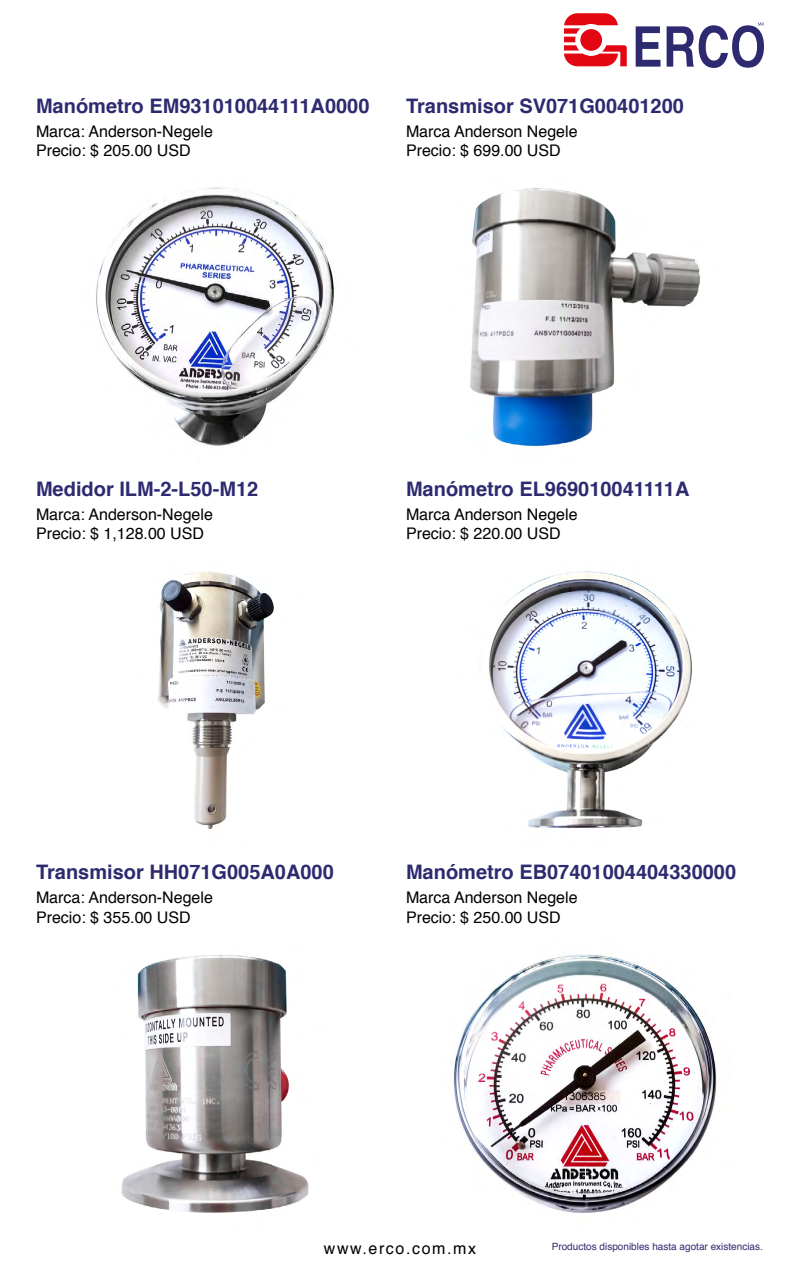
<style>
.page{position:relative;width:800px;height:1280px;background:#fff}
.page>*{position:absolute;margin:0;border:0;box-sizing:border-box;transform-origin:0 0}
.t1{font:700 20px "Helvetica";color:#2d2a70}
.t2{font:16px "Helvetica";color:#000}
.t3{font:16px "Helvetica";letter-spacing:.1em;color:#000}
.t4{font:10px "Helvetica";color:#2d2a70}
</style>
<div class="page">
<svg style="left:636px;top:23px;width:128px;height:45px"></svg>
<svg style="left:564px;top:13px;width:63px;height:53px"></svg>
<img style="left:96px;top:187px;width:238px;height:259px">
<img style="left:470px;top:188px;width:230px;height:258px">
<img style="left:157px;top:571px;width:117px;height:258px">
<img style="left:489px;top:571px;width:203px;height:257px">
<img style="left:121px;top:955px;width:188px;height:258px">
<img style="left:453px;top:954px;width:264px;height:259px">
<p class="t1" style="left:36px;top:90px;width:335px">Manómetro EM931010044111A0000</p>
<p class="t2" style="left:36px;top:119px;width:178px">Marca: Anderson-Negele</p>
<p class="t2" style="left:36px;top:138px;width:156px">Precio: $ 205.00 USD</p>
<p class="t1" style="left:406px;top:90px;width:279px">Transmisor SV071G00401200</p>
<p class="t2" style="left:406px;top:119px;width:173px">Marca Anderson Negele</p>
<p class="t2" style="left:406px;top:138px;width:156px">Precio: $ 699.00 USD</p>
<p class="t1" style="left:36px;top:473px;width:224px">Medidor ILM-2-L50-M12</p>
<p class="t2" style="left:36px;top:502px;width:178px">Marca: Anderson-Negele</p>
<p class="t2" style="left:36px;top:521px;width:170px">Precio: $ 1,128.00 USD</p>
<p class="t1" style="left:406px;top:473px;width:285px">Manómetro EL969010041111A</p>
<p class="t2" style="left:406px;top:502px;width:173px">Marca Anderson Negele</p>
<p class="t2" style="left:406px;top:521px;width:156px">Precio: $ 220.00 USD</p>
<p class="t1" style="left:36px;top:856px;width:299px">Transmisor HH071G005A0A000</p>
<p class="t2" style="left:36px;top:886px;width:178px">Marca: Anderson-Negele</p>
<p class="t2" style="left:36px;top:905px;width:156px">Precio: $ 355.00 USD</p>
<p class="t1" style="left:406px;top:856px;width:332px">Manómetro EB07401004404330000</p>
<p class="t2" style="left:406px;top:886px;width:173px">Marca Anderson Negele</p>
<p class="t2" style="left:406px;top:905px;width:156px">Precio: $ 250.00 USD</p>
<p class="t3" style="left:324px;top:1236px;width:154px">www.erco.com.mx</p>
<p class="t4" style="left:552px;top:1238px;width:213px">Productos disponibles hasta agotar existencias.</p>
</div>
